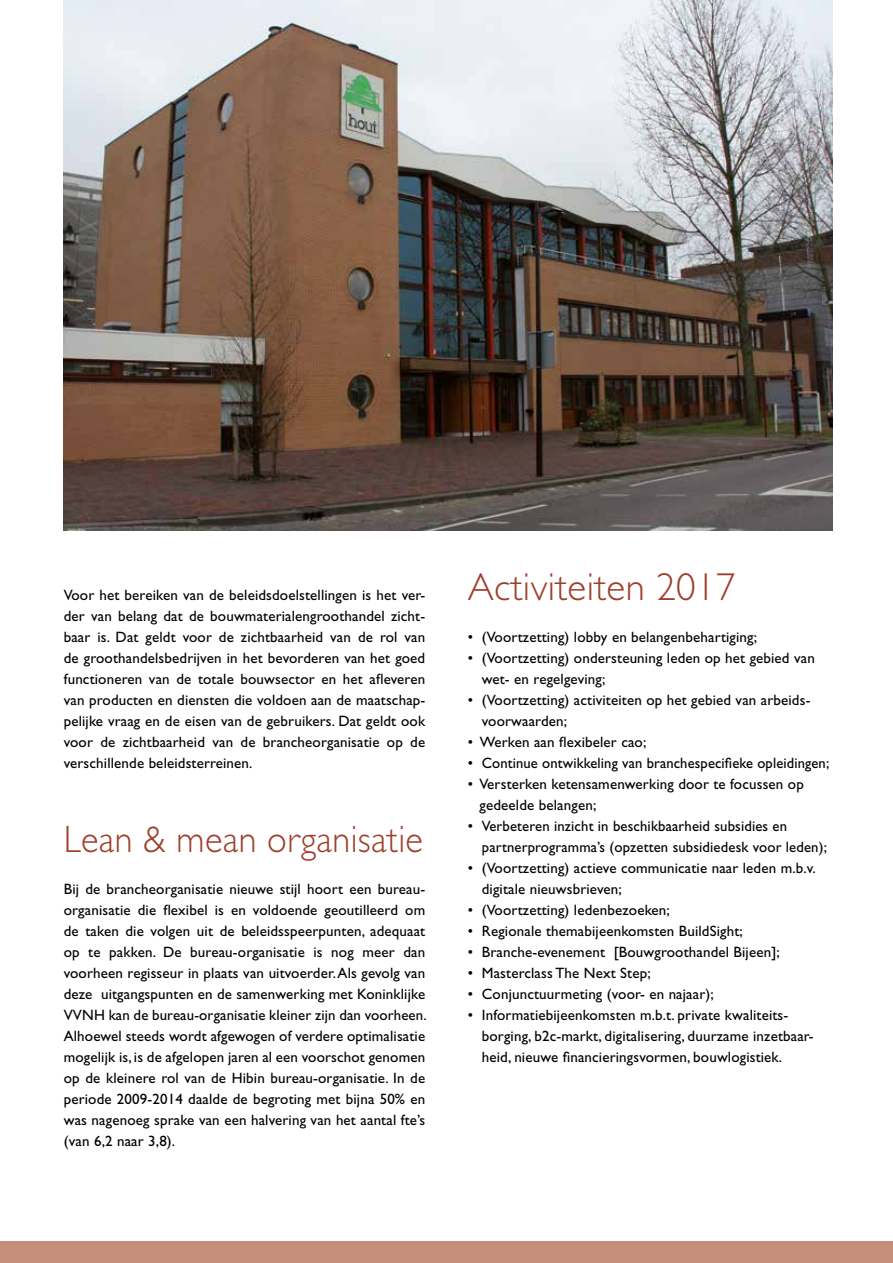
<style>
.page{position:relative;width:893px;height:1263px;background:#fff}
.page>*{position:absolute;margin:0;border:0;box-sizing:border-box;transform-origin:0 0}
.t1{font:300 39px "Gill Sans";letter-spacing:.01em;color:#9e3f2c}
.t2{font:300 38.25px "Gill Sans";letter-spacing:.01em;color:#9e3f2c;scale:.95 1}
.t3{font:15px/21px "Gill Sans";letter-spacing:.01em;color:#000}
</style>
<div class="page">
<img style="left:64px;top:0;width:768px;height:530px">
<div style="left:0;top:1242px;width:893px;height:21px;background:#c68e79"></div>
<p class="t3" style="left:64px;top:585px;width:363px;text-align:justify">Voor het bereiken van de beleidsdoelstellingen is het ver&shy;der van belang dat de bouwmaterialengroothandel zicht&shy;baar is. Dat geldt voor de zichtbaarheid van de rol van de groothandelsbedrijven in het bevorderen van het goed functioneren van de totale bouwsector en het afleveren van producten en diensten die voldoen aan de maatschap&shy;pelijke vraag en de eisen van de gebruikers. Dat geldt ook voor de zichtbaarheid van de brancheorganisatie op de verschillende beleidsterreinen.</p>
<h2 class="t2" style="left:64px;top:818px;width:380px">Lean &amp; mean organisatie</h2>
<p class="t3" style="left:64px;top:879px;width:364px;text-align:justify">Bij de brancheorganisatie nieuwe stijl hoort een bureau&shy;organisatie die flexibel is en voldoende geoutilleerd om de taken die volgen uit de beleidsspeerpunten, adequaat op te pakken. De bureau-organisatie is nog meer dan voorheen regisseur in plaats van uitvoerder. Als gevolg van deze uitgangspunten en de samenwerking met Koninklijke VVNH kan de bureau-organisatie kleiner zijn dan voorheen.<br>Alhoewel steeds wordt afgewogen of verdere optimalisatie mogelijk is, is de afgelopen jaren al een voorschot genomen op de kleinere rol van de Hibin bureau-organisatie. In de periode 2009-2014 daalde de begroting met bijna 50% en was nagenoeg sprake van een halvering van het aantal fte’s (van 6,2 naar 3,8).</p>
<h1 class="t1" style="left:468px;top:565px;width:269px">Activiteiten 2017</h1>
<p class="t3" style="left:468px;top:627px;width:291px">• (Voortzetting) lobby en belangenbehartiging;</p>
<p class="t3" style="left:482px;top:648px;width:334px;text-indent:-14px">• (Voortzetting) ondersteuning leden op het gebied van wet- en regelgeving;</p>
<p class="t3" style="left:482px;top:690px;width:330px;text-indent:-14px">• (Voortzetting) activiteiten op het gebied van arbeids&shy;voorwaarden;</p>
<p class="t3" style="left:468px;top:732px;width:180px">• Werken aan flexibeler cao;</p>
<p class="t3" style="left:468px;top:753px;width:363px">• Continue ontwikkeling van branchespecifieke opleidingen;</p>
<p class="t3" style="left:480px;top:774px;width:326px;text-indent:-12px">• Versterken ketensamenwerking door te focussen op gedeelde belangen;</p>
<p class="t3" style="left:482px;top:816px;width:347px;text-indent:-14px">• Verbeteren inzicht in beschikbaarheid subsidies en partnerprogramma’s (opzetten subsidiedesk voor leden);</p>
<p class="t3" style="left:482px;top:858px;width:336px;text-indent:-14px">• (Voortzetting) actieve communicatie naar leden m.b.v. digitale nieuwsbrieven;</p>
<p class="t3" style="left:468px;top:900px;width:204px">• (Voortzetting) ledenbezoeken;</p>
<p class="t3" style="left:468px;top:921px;width:277px">• Regionale themabijeenkomsten BuildSight;</p>
<p class="t3" style="left:468px;top:942px;width:314px">• Branche-evenement [Bouwgroothandel Bijeen];</p>
<p class="t3" style="left:468px;top:963px;width:184px">• Masterclass The Next Step;</p>
<p class="t3" style="left:468px;top:984px;width:248px">• Conjunctuurmeting (voor- en najaar);</p>
<p class="t3" style="left:482px;top:1005px;width:333px;text-indent:-14px">• Informatiebijeenkomsten m.b.t. private kwaliteits&shy;borging, b2c-markt, digitalisering, duurzame inzetbaar&shy;heid, nieuwe financieringsvormen, bouwlogistiek.</p>
</div>
